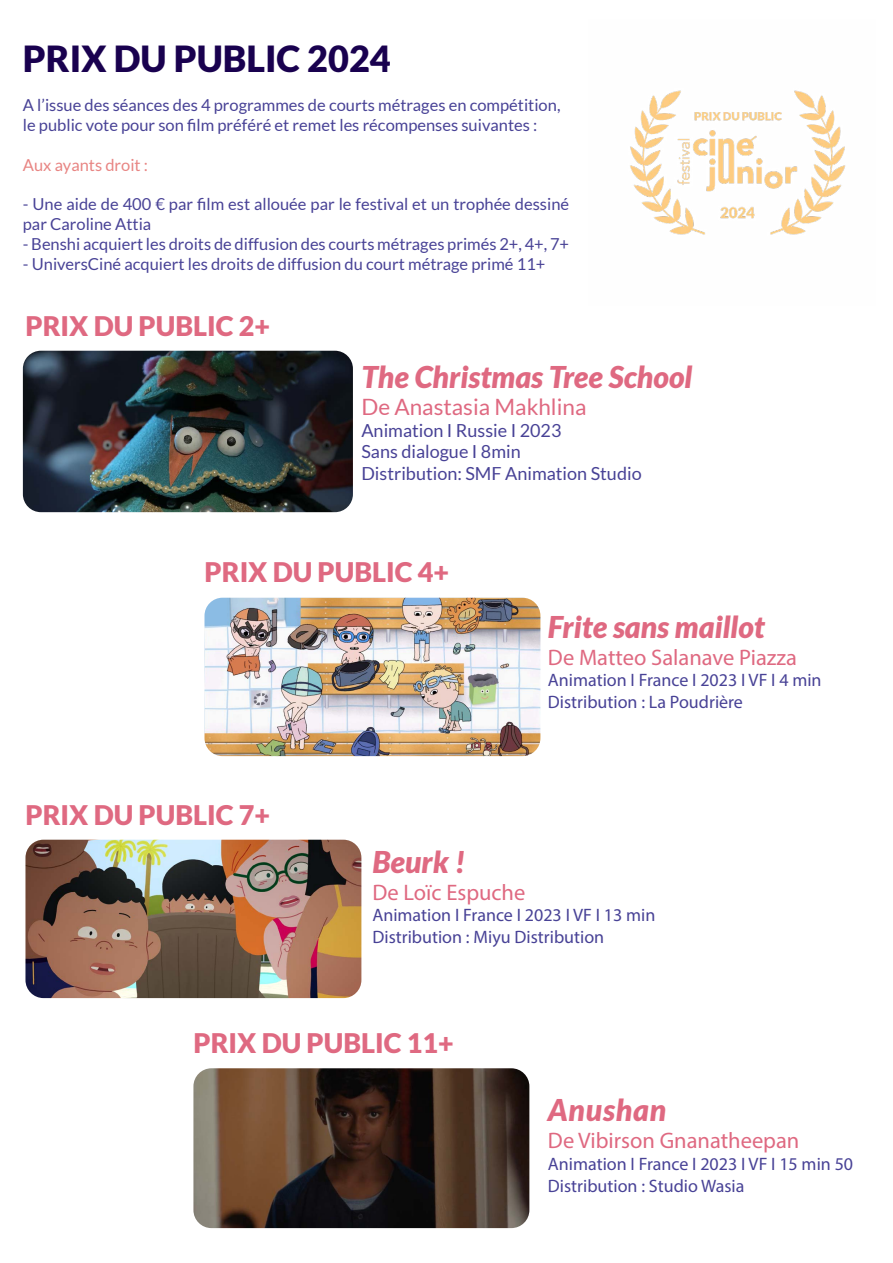
<style>
.page{position:relative;width:893px;height:1263px;background:#fff}
.page>*{position:absolute;margin:0;border:0;box-sizing:border-box;transform-origin:0 0}
.t1{font:900 36px "Lato";color:#19014f}
.t2{font:italic 900 30px "Lato";color:#df6981}
.t3{font:italic 900 30px "Lato";letter-spacing:.025em;color:#df6981}
.t4{font:900 27px "Lato";color:#df6981}
.t5{font:22.5px "Myriad Pro";color:#df6981}
.t6{font:22.5px "Lato";color:#df6981}
.t7{font:18px/21.6px "Myriad Pro";color:#484296}
.t8{font:18px/21.6px "Lato";color:#484296}
.t9{font:16.5px/19.8px "Lato";color:#484296}
.t10{font:16.5px "Lato";color:#e88583}
</style>
<div class="page">
<img style="left:23px;top:351px;width:330px;height:161px">
<img style="left:204px;top:598px;width:336px;height:158px">
<img style="left:630px;top:90px;width:215px;height:145px">
<img style="left:25px;top:840px;width:336px;height:158px">
<img style="left:193px;top:1068px;width:336px;height:160px">
<h1 class="t1" style="left:23px;top:37px;width:369px">PRIX DU PUBLIC 2024</h1>
<p class="t9" style="left:23px;top:95px;width:539px">A l’issue des séances des 4 programmes de courts métrages en compétition, le public vote pour son film préféré et remet les récompenses suivantes :</p>
<p class="t10" style="left:23px;top:155px;width:127px">Aux ayants droit :</p>
<p class="t9" style="left:23px;top:194px;width:548px">- Une aide de 400 € par film est allouée par le festival et un trophée dessiné par Caroline Attia</p>
<p class="t9" style="left:23px;top:234px;width:548px">- Benshi acquiert les droits de diffusion des courts métrages primés 2+, 4+, 7+</p>
<p class="t9" style="left:23px;top:253px;width:524px">- UniversCiné acquiert les droits de diffusion du court métrage primé 11+</p>
<h3 class="t4" style="left:25px;top:310px;width:246px">PRIX DU PUBLIC 2+</h3>
<h2 class="t2" style="left:361px;top:360px;width:332px">The Christmas Tree School</h2>
<h3 class="t6" style="left:361px;top:394px;width:226px">De Anastasia Makhlina</h3>
<p class="t8" style="left:361px;top:419px;width:282px">Animation I Russie I 2023<br>Sans dialogue I 8min<br>Distribution: SMF Animation Studio</p>
<h3 class="t4" style="left:204px;top:556px;width:246px">PRIX DU PUBLIC 4+</h3>
<h3 class="t4" style="left:25px;top:799px;width:246px">PRIX DU PUBLIC 7+</h3>
<h2 class="t2" style="left:548px;top:609px;width:218px">Frite sans maillot</h2>
<h3 class="t5" style="left:548px;top:643px;width:251px">De Matteo Salanave Piazza</h3>
<p class="t7" style="left:548px;top:669px;width:275px">Animation I France I 2023 I VF I 4 min<br>Distribution : La Poudrière</p>
<h2 class="t2" style="left:372px;top:844px;width:94px">Beurk !</h2>
<h3 class="t5" style="left:372px;top:878px;width:154px">De Loïc Espuche</h3>
<p class="t7" style="left:372px;top:904px;width:284px">Animation I France I 2023 I VF I 13 min<br>Distribution : Miyu Distribution</p>
<h3 class="t4" style="left:193px;top:1027px;width:262px">PRIX DU PUBLIC 11+</h3>
<h2 class="t3" style="left:548px;top:1093px;width:120px">Anushan</h2>
<h3 class="t5" style="left:548px;top:1127px;width:253px">De Vibirson Gnanatheepan</h3>
<p class="t7" style="left:548px;top:1153px;width:307px">Animation I France I 2023 I VF I 15 min 50<br>Distribution : Studio Wasia</p>
</div>
